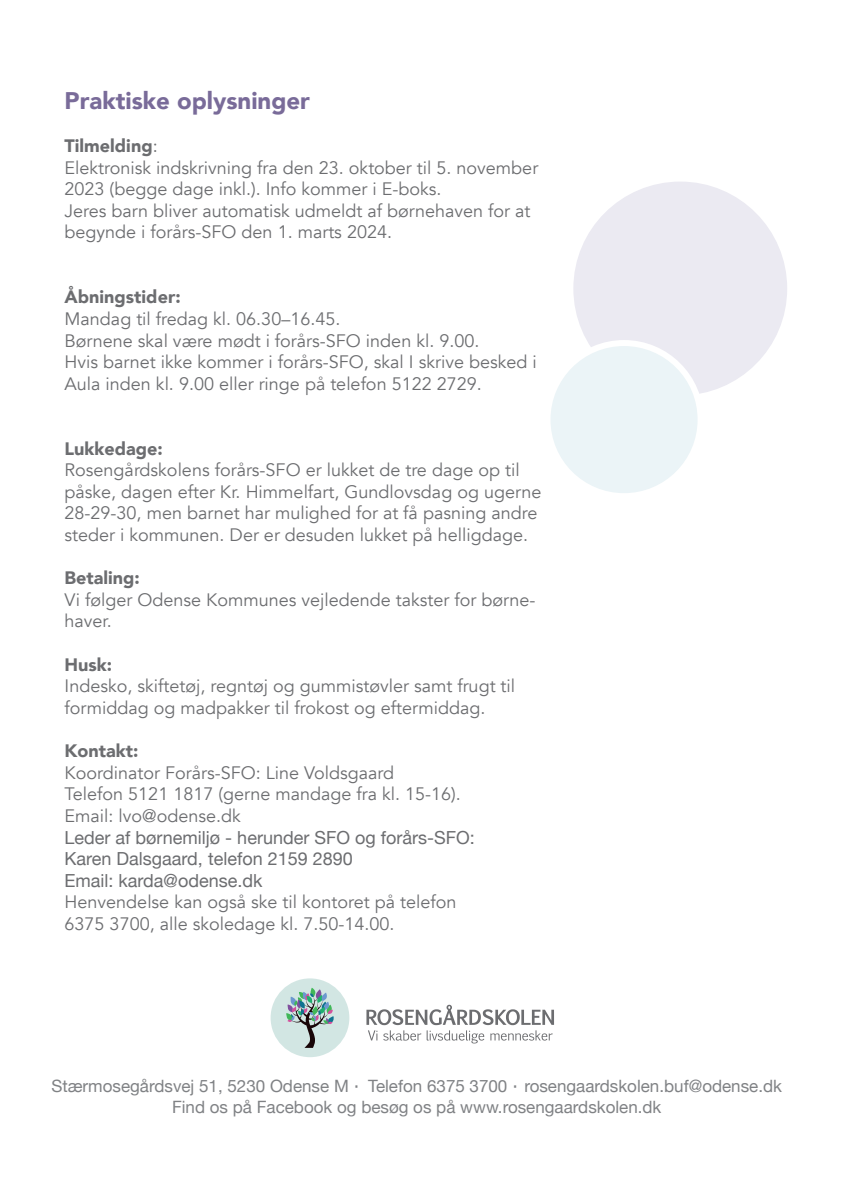
<style>
.page{position:relative;width:842px;height:1191px;background:#fff}
.page>*{position:absolute;margin:0;border:0;box-sizing:border-box;transform-origin:0 0}
.t1{font:900 24px "Avenir";color:#796b99}
.t2{font:18px/21.6px "Avenir";color:#6c6d70}
.t3{font:18px "Helvetica Neue";color:#6c6d70}
.t4{font:900 18px "Avenir";color:#6c6d70}
.t5{font:17px "Helvetica Neue";color:#808285}
.s1{font-weight:400}
.s2{font-family:"Verdana"}
</style>
<div class="page">
<div style="left:570px;top:178px;width:220px;height:220px;background:#ebeaf2;border-radius:50%"></div>
<div style="left:567px;top:175px;width:226px;height:226px;border:6px solid #fff;border-radius:50%"></div>
<div style="left:271px;top:978px;width:78px;height:79px;background:#d2e6e3;border-radius:50%"></div>
<svg style="left:286px;top:988px;width:48px;height:60px"></svg>
<svg style="left:366px;top:1004px;width:188px;height:39px"></svg>
<div style="left:547px;top:343px;width:154px;height:153px;background:#ebf4f7;border-radius:50%"></div>
<div style="left:544px;top:340px;width:160px;height:159px;border:6px solid #fff;border-radius:50%"></div>
<p class="t1" style="left:65px;top:80px;width:247px">Praktiske oplysninger</p>
<p class="t4" style="left:65px;top:130px;width:95px">Tilmelding<span class="s1">:</span></p>
<p class="t2" style="left:65px;top:157px;width:475px">Elektronisk indskrivning fra den 23. oktober til 5. november<br>2023 (begge dage inkl.). Info kommer i E-boks.</p>
<p class="t2" style="left:65px;top:200px;width:467px">Jeres barn bliver automatisk udmeldt af børnehaven for at begynde i forårs-SFO den 1. marts 2024.</p>
<p class="t4" style="left:65px;top:281px;width:118px">Åbningstider:</p>
<p class="t2" style="left:65px;top:308px;width:277px">Mandag til fredag kl. 06.30–16.45.</p>
<p class="t2" style="left:65px;top:330px;width:416px">Børnene skal være mødt i forårs-SFO inden kl. 9.00.</p>
<p class="t2" style="left:65px;top:351px;width:474px">Hvis barnet ikke kommer i forårs-SFO, skal I skrive besked i<br>Aula inden kl. 9.00 eller ringe på telefon 5122 2729.</p>
<p class="t4" style="left:65px;top:433px;width:100px">Lukkedage:</p>
<p class="t2" style="left:65px;top:459px;width:478px">Rosengårdskolens forårs-SFO er lukket de tre dage op til påske, dagen efter Kr. Himmelfart, Gundlovsdag og ugerne 28-29-30, men barnet har mulighed for at få pasning andre steder i kommunen. Der er desuden lukket på helligdage.</p>
<p class="t4" style="left:65px;top:562px;width:77px">Betaling:</p>
<p class="t2" style="left:65px;top:589px;width:472px">Vi følger Odense Kommunes vejledende takster for børne&shy;haver.</p>
<p class="t4" style="left:65px;top:649px;width:49px">Husk:</p>
<p class="t2" style="left:65px;top:675px;width:452px">Indesko, skiftetøj, regntøj og gummistøvler samt frugt til formiddag og madpakker til frokost og eftermiddag.</p>
<p class="t4" style="left:65px;top:735px;width:75px">Kontakt:</p>
<p class="t2" style="left:65px;top:762px;width:331px">Koordinator Forårs-SFO: Line Voldsgaard</p>
<p class="t2" style="left:65px;top:783px;width:398px">Telefon 5121 1817 (gerne mandage fra kl. 15-16).</p>
<p class="t2" style="left:65px;top:805px;width:178px">Email: lvo@odense.dk</p>
<p class="t3" style="left:65px;top:824px;width:412px">Leder af børnemiljø - herunder SFO og forårs-SFO:</p>
<p class="t3" style="left:65px;top:845px;width:290px">Karen Dalsgaard, telefon 2159 2890</p>
<p class="t3" style="left:65px;top:867px;width:199px">Email: karda@odense.dk</p>
<p class="t2" style="left:65px;top:891px;width:393px">Henvendelse kan også ske til kontoret på telefon</p>
<p class="t2" style="left:65px;top:913px;width:331px">6375 3700, alle skoledage kl. 7.50-14.00.</p>
<p class="t5" style="left:51px;top:1073px;width:732px">Stærmosegårdsvej 51, 5230 Odense M <span class="s2">·</span> Telefon 6375 3700 <span class="s2">·</span> rosengaardskolen.buf@odense.dk</p>
<p class="t5" style="left:172px;top:1094px;width:491px">Find os på Facebook og besøg os på www.rosengaardskolen.dk</p>
</div>
